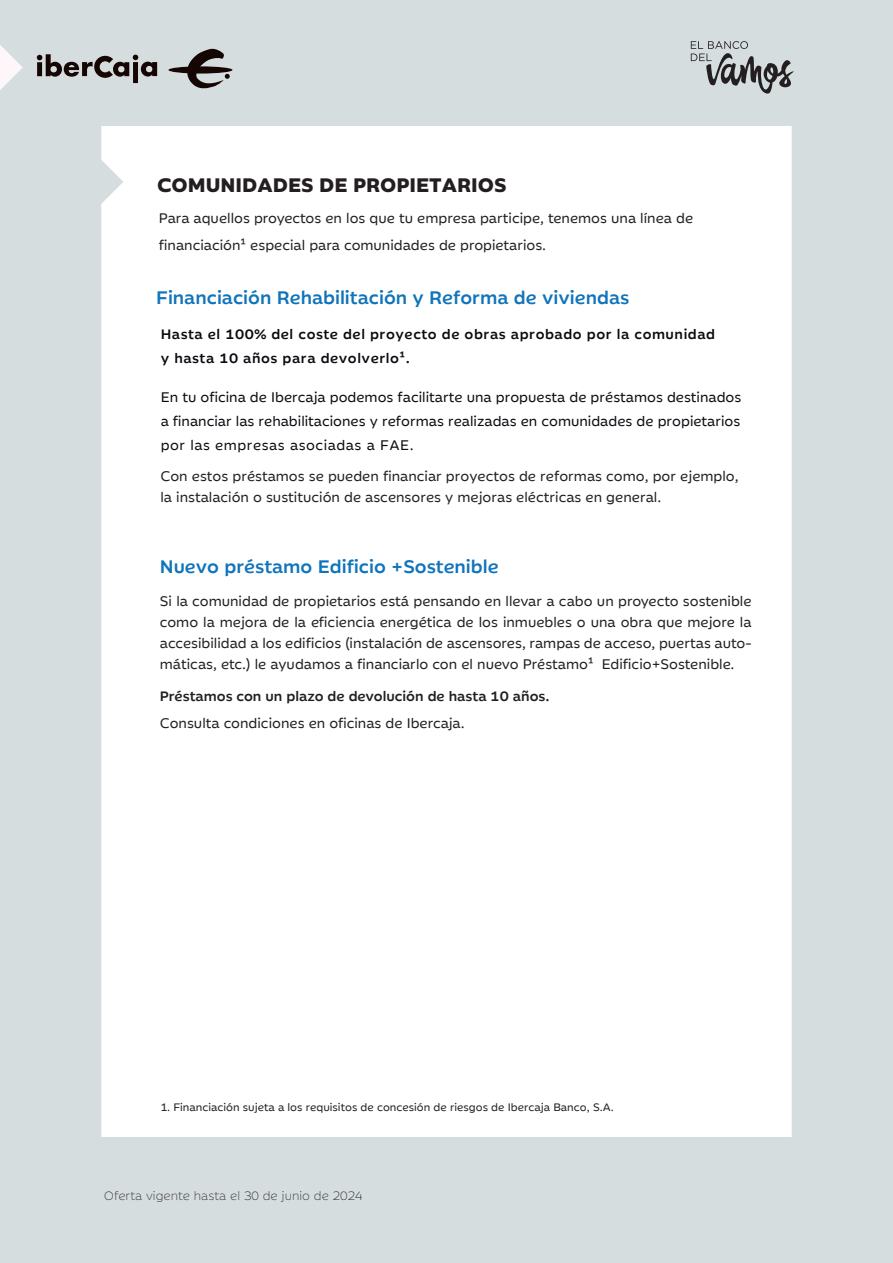
<style>
.page{position:relative;width:893px;height:1263px;background:#d6dddf}
.page>*{position:absolute;margin:0;border:0;box-sizing:border-box;transform-origin:0 0}
.t1{font:700 19.5px "Ibercaja";color:#231f20}
.t2{font:500 18px "Ibercaja";color:#1174bb}
.t3{font:500 18px "Ibercaja";color:#1074bc}
.t4{font:13.5px/21px "Ibercaja";color:#231f20}
.t5{font:13.5px/24px "Ibercaja";letter-spacing:.04em;color:#0d0b11;text-align:justify}
.t6{font:500 13.5px/24px "Ibercaja";letter-spacing:.04em;color:#0d0b11}
.t7{font:500 13.5px "Ibercaja";color:#231f20}
.t8{font:300 12px "Ibercaja";color:#231f20}
.t9{font:10.5px "Ibercaja";color:#231f20}
</style>
<div class="page">
<div style="left:101px;top:126px;width:691px;height:1011px;background:#fff"></div>
<svg style="left:168px;top:66px;width:64px;height:8px"></svg>
<svg style="left:187px;top:49px;width:43px;height:39px"></svg>
<svg style="left:37px;top:54px;width:120px;height:29px"></svg>
<svg style="left:0;top:45px;width:23px;height:45px"></svg>
<svg style="left:691px;top:41px;width:103px;height:53px"></svg>
<h1 class="t1" style="left:157px;top:169px;width:351px">COMUNIDADES DE PROPIETARIOS</h1>
<p class="t4" style="left:159px;top:203px;width:536px;line-height:27px">Para aquellos proyectos en los que tu empresa participe, tenemos una línea de financiación¹ especial para comunidades de propietarios.</p>
<h2 class="t2" style="left:156px;top:283px;width:475px">Financiación Rehabilitación y Reforma de viviendas</h2>
<p class="t6" style="left:161px;top:321px;width:556px">Hasta el 100% del coste del proyecto de obras aprobado por la comunidad y hasta 10 años para devolverlo¹.</p>
<p class="t5" style="left:161px;top:384px;width:582px">En tu oficina de Ibercaja podemos facilitarte una propuesta de préstamos destinados a financiar las rehabilitaciones y reformas realizadas en comunidades de propietarios por las empresas asociadas a FAE.</p>
<p class="t4" style="left:160px;top:464px;width:580px;line-height:21.6px">Con estos préstamos se pueden financiar proyectos de reformas como, por ejemplo, la instalación o sustitución de ascensores y mejoras eléctricas en general.</p>
<h2 class="t3" style="left:160px;top:551px;width:340px">Nuevo préstamo Edificio +Sostenible</h2>
<p class="t4" style="left:160px;top:590px;width:593px;text-align:justify">Si la comunidad de propietarios está pensando en llevar a cabo un proyecto sostenible como la mejora de la eficiencia energética de los inmuebles o una obra que mejore la accesibilidad a los edificios (instalación de ascensores, rampas de acceso, puertas auto&shy;máticas, etc.) le ayudamos a financiarlo con el nuevo Préstamo¹ Edificio+Sostenible.</p>
<p class="t7" style="left:160px;top:685px;width:391px">Préstamos con un plazo de devolución de hasta 10 años.</p>
<p class="t4" style="left:160px;top:711px;width:306px">Consulta condiciones en oficinas de Ibercaja.</p>
<p class="t9" style="left:161px;top:1099px;width:455px">1. Financiación sujeta a los requisitos de concesión de riesgos de Ibercaja Banco, S.A.</p>
<p class="t8" style="left:104px;top:1186px;width:260px">Oferta vigente hasta el 30 de junio de 2024</p>
</div>
